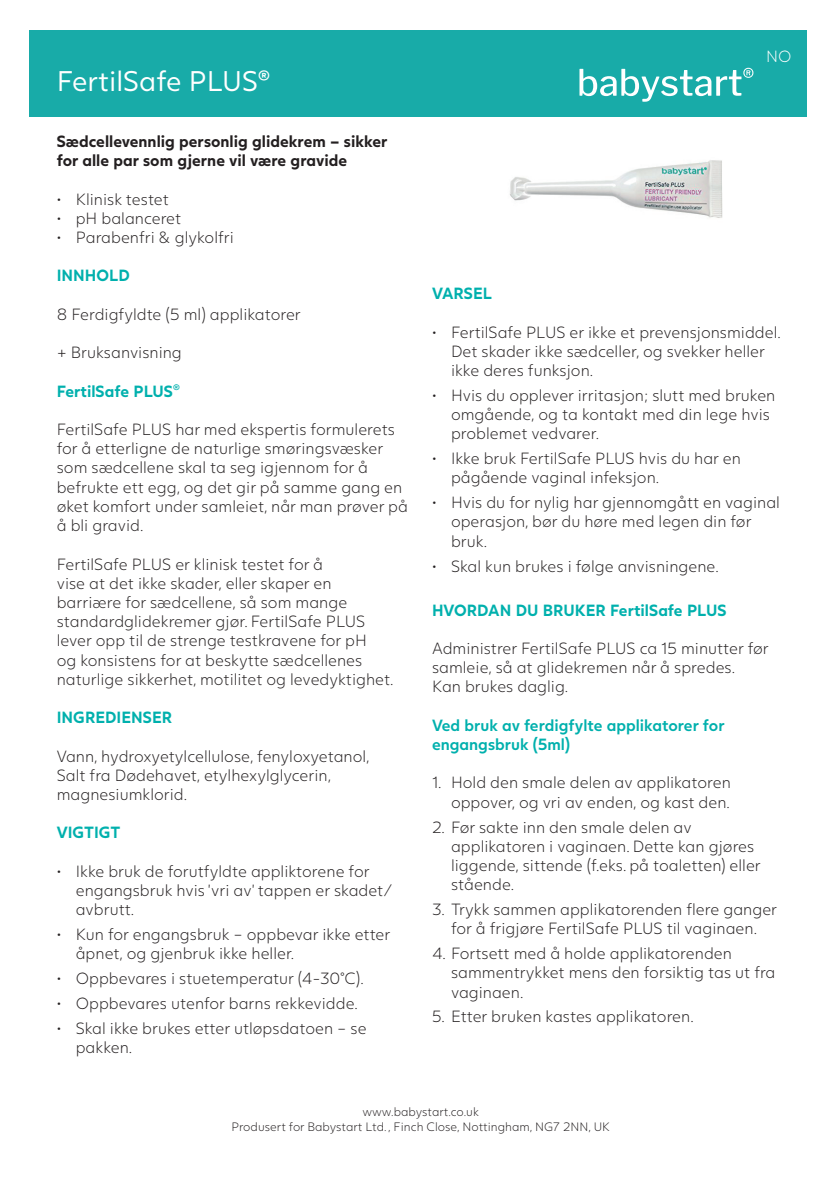
<style>
.page{position:relative;width:840px;height:1191px;background:#fff}
.page>*{position:absolute;margin:0;border:0;box-sizing:border-box;transform-origin:0 0}
.t1{font:28px "Juli Sans";color:#fff}
.t2{font:300 16px/19.2px "Juli Sans";color:#231f20}
.t3{font:700 16px "Juli Sans";color:#00b0ad}
.t4{font:700 16px/19.2px "Juli Sans";color:#231f20}
.t5{font:500 16px/19.2px "Juli Sans";color:#00b0ad}
.t6{font:300 16px "Juli Sans";color:#fff}
.t7{font:300 12px/14.4px "Juli Sans";color:#231f20;text-align:center}
</style>
<div class="page">
<div style="left:29px;top:31px;width:777px;height:86px;background:#18aba8"></div>
<svg style="left:579px;top:68px;width:174px;height:34px"></svg>
<img style="left:510px;top:160px;width:213px;height:58px">
<h1 class="t1" style="left:57px;top:59px;width:214px">FertilSafe PLUS<sup>®</sup></h1>
<p class="t4" style="left:57px;top:130px;width:332px">Sædcellevennlig personlig glidekrem – sikker for alle par som gjerne vil være gravide</p>
<p class="t2" style="left:57px;top:188px;width:113px">• Klinisk testet</p>
<p class="t2" style="left:57px;top:207px;width:126px">• pH balanceret</p>
<p class="t2" style="left:57px;top:226px;width:179px">• Parabenfri &amp; glykolfri</p>
<p class="t3" style="left:57px;top:262px;width:74px">INNHOLD</p>
<p class="t2" style="left:57px;top:303px;width:245px">8 Ferdigfyldte (5 ml) applikatorer</p>
<p class="t2" style="left:57px;top:342px;width:127px">+ Bruksanvisning</p>
<p class="t3" style="left:57px;top:377px;width:125px">FertilSafe PLUS<sup>®</sup></p>
<p class="t2" style="left:57px;top:418px;width:352px">FertilSafe PLUS har med ekspertis formulerets for å etterligne de naturlige smøringsvæsker som sædcellene skal ta seg igjennom for å befrukte ett egg, og det gir på samme gang en øket komfort under samleiet, når man prøver på å bli gravid.</p>
<p class="t2" style="left:57px;top:553px;width:338px">FertilSafe PLUS er klinisk testet for å<br>vise at det ikke skader, eller skaper en barriære for sædcellene, så som mange standardglidekremer gjør. FertilSafe PLUS lever opp til de strenge testkravene for pH<br>og konsistens for at beskytte sædcellenes naturlige sikkerhet, motilitet og levedyktighet.</p>
<p class="t3" style="left:57px;top:704px;width:117px">INGREDIENSER</p>
<p class="t2" style="left:57px;top:745px;width:315px">Vann, hydroxyetylcellulose, fenyloxyetanol,<br>Salt fra Dødehavet, etylhexylglycerin, magnesiumklorid.</p>
<p class="t3" style="left:57px;top:819px;width:65px">VIGTIGT</p>
<p class="t2" style="left:76px;top:860px;width:318px;text-indent:-19px">• Ikke bruk de forutfyldte appliktorene for engangsbruk hvis ’vri av’ tappen er skadet/ avbrutt.</p>
<p class="t2" style="left:76px;top:923px;width:316px;text-indent:-19px">• Kun for engangsbruk – oppbevar ikke etter åpnet, og gjenbruk ikke heller.</p>
<p class="t2" style="left:57px;top:967px;width:308px">• Oppbevares i stuetemperatur (4-30°C).</p>
<p class="t2" style="left:57px;top:992px;width:302px">• Oppbevares utenfor barns rekkevidde.</p>
<p class="t2" style="left:76px;top:1017px;width:292px;text-indent:-19px">• Skal ikke brukes etter utløpsdatoen – se pakken.</p>
<p class="t6" style="left:765px;top:44px;width:27px">NO</p>
<p class="t3" style="left:432px;top:280px;width:62px">VARSEL</p>
<p class="t2" style="left:451px;top:321px;width:331px;text-indent:-19px">• FertilSafe PLUS er ikke et prevensjonsmiddel.<br>Det skader ikke sædceller, og svekker heller ikke deres funksjon.</p>
<p class="t2" style="left:451px;top:384px;width:326px;text-indent:-19px">• Hvis du opplever irritasjon; slutt med bruken omgående, og ta kontakt med din lege hvis problemet vedvarer.</p>
<p class="t2" style="left:451px;top:447px;width:291px;text-indent:-19px">• Ikke bruk FertilSafe PLUS hvis du har en pågående vaginal infeksjon.</p>
<p class="t2" style="left:451px;top:492px;width:330px;text-indent:-19px">• Hvis du for nylig har gjennomgått en vaginal operasjon, bør du høre med legen din før bruk.</p>
<p class="t2" style="left:432px;top:555px;width:288px">• Skal kun brukes i følge anvisningene.</p>
<p class="t3" style="left:432px;top:596px;width:296px">HVORDAN DU BRUKER FertilSafe PLUS</p>
<p class="t2" style="left:432px;top:637px;width:338px">Administrer FertilSafe PLUS ca 15 minutter før samleie, så at glidekremen når å spredes.<br>Kan brukes daglig.</p>
<p class="t5" style="left:432px;top:714px;width:294px">Ved bruk av ferdigfylte applikatorer for engangsbruk (5ml)</p>
<p class="t2" style="left:432px;top:772px;width:300px;text-align:right">1. Hold den smale delen av applikatoren oppover, og vri av enden, og kast den.</p>
<p class="t2" style="left:451px;top:816px;width:311px;text-indent:-19px">2. Før sakte inn den smale delen av applikatoren i vaginaen. Dette kan gjøres liggende, sittende (f.eks. på toaletten) eller stående.</p>
<p class="t2" style="left:432px;top:898px;width:346px;text-align:center">3. Trykk sammen applikatorenden flere ganger for å frigjøre FertilSafe PLUS til vaginaen.</p>
<p class="t2" style="left:451px;top:942px;width:326px;text-indent:-19px">4. Fortsett med å holde applikatorenden sammentrykket mens den forsiktig tas ut fra vaginaen.</p>
<p class="t2" style="left:432px;top:1006px;width:263px">5. Etter bruken kastes applikatoren.</p>
<p class="t7" style="left:231px;top:1103px;width:380px">www.babystart.co.uk<br>Produsert for Babystart Ltd. , Finch Close, Nottingham, NG7 2NN, UK</p>
</div>
